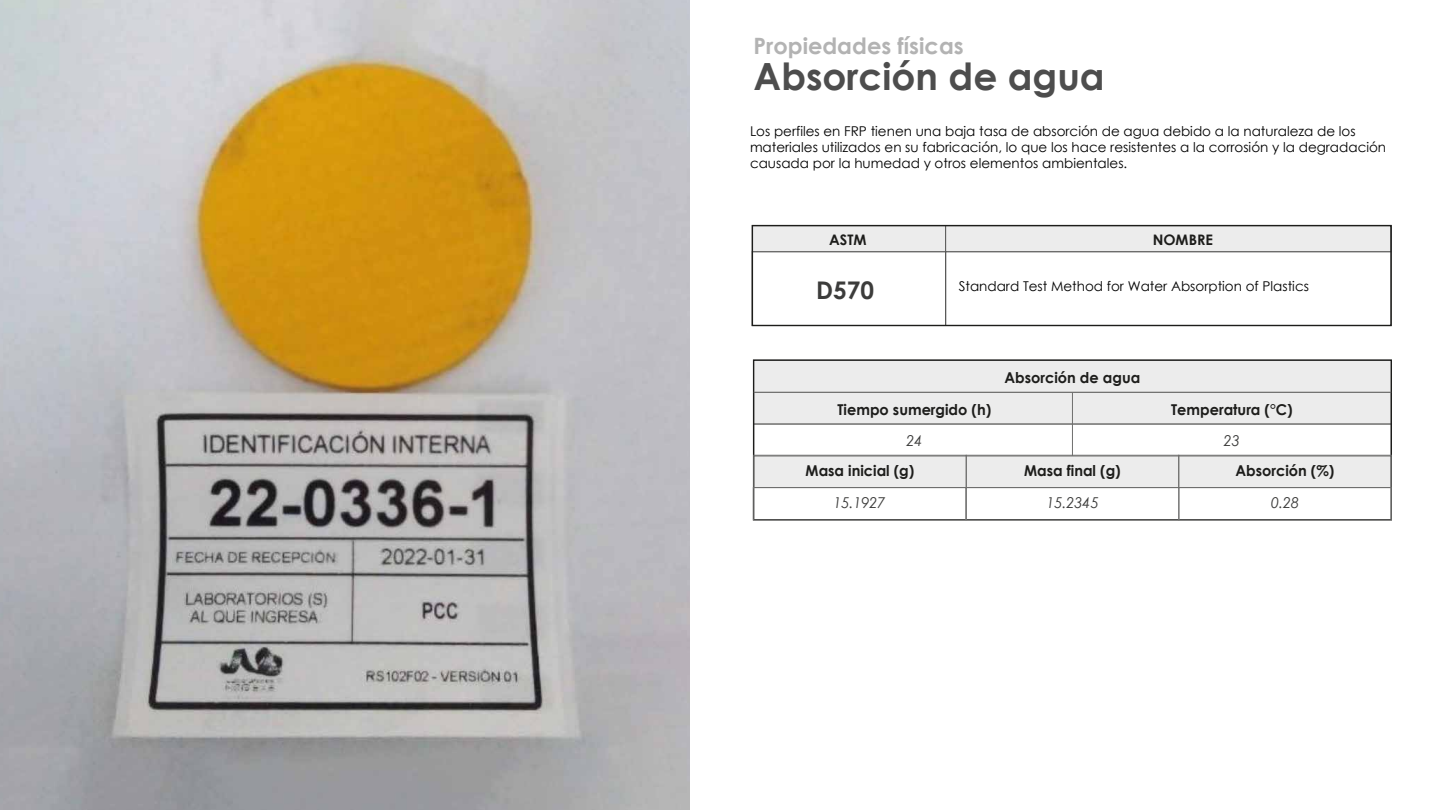
<style>
.page{position:relative;width:1440px;height:810px;background:#fff}
.page>*{position:absolute;margin:0;border:0;box-sizing:border-box;transform-origin:0 0}
.t1{font:700 37.5px "Century Gothic";color:#4d4d4d}
.t2{font:700 24.3px "Century Gothic";color:#3c3c3b}
.t3{font:700 22.5px "Century Gothic";color:#b3b3b3}
.t4{font:700 14.92px "Century Gothic";color:#1d1d1b}
.t5{font:italic 14.92px "Century Gothic";color:#3c3c3b}
.t6{font:700 14.48px "Century Gothic";color:#1d1d1b}
.t7{font:13.5px/16.2px "Century Gothic";color:#000}
</style>
<div class="page">
<img style="left:0;top:0;width:689px;height:810px">
<div style="left:753px;top:456px;width:638px;height:31px;background:#ececec"></div>
<div style="left:753px;top:392px;width:638px;height:32px;background:#ececec"></div>
<div style="left:753px;top:392px;width:639px;height:32px;border:1px solid #6f6f6e"></div>
<div style="left:753px;top:424px;width:639px;height:32px;border:1px solid #6f6f6e"></div>
<div style="left:754px;top:360px;width:637px;height:32px;background:#ececec"></div>
<hr style="left:1072px;top:392px;width:1px;height:64px;background:#6f6f6e">
<hr style="left:754px;top:392px;width:637px;height:1px;background:#6f6f6e">
<div style="left:753px;top:455px;width:214px;height:33px;border:1px solid #6f6f6e"></div>
<div style="left:966px;top:455px;width:213px;height:33px;border:1px solid #6f6f6e"></div>
<div style="left:1178px;top:455px;width:214px;height:33px;border:1px solid #6f6f6e"></div>
<div style="left:966px;top:487px;width:213px;height:33px;border:1px solid #6f6f6e"></div>
<div style="left:1179px;top:487px;width:213px;height:33px;border:1px solid #6f6f6e"></div>
<div style="left:753px;top:487px;width:213px;height:33px;border:1px solid #6f6f6e"></div>
<div style="left:752px;top:226px;width:194px;height:26px;background:#ececec;border:1px solid #575756"></div>
<div style="left:946px;top:225px;width:445px;height:27px;background:#ececec;border:1px solid #575756"></div>
<div style="left:752px;top:225px;width:640px;height:101px;border:1px solid #1d1d1b"></div>
<h3 class="t3" style="left:754px;top:29px;width:212px">Propiedades físicas</h3>
<h1 class="t1" style="left:754px;top:48px;width:352px">Absorción de agua</h1>
<p class="t7" style="left:750px;top:123px;width:638px">Los perfiles en FRP tienen una baja tasa de absorción de agua debido a la naturaleza de los materiales utilizados en su fabricación, lo que los hace resistentes a la corrosión y la degradación causada por la humedad y otros elementos ambientales.</p>
<p class="t6" style="left:829px;top:229px;width:39px">ASTM</p>
<p class="t6" style="left:1153px;top:229px;width:62px">NOMBRE</p>
<h2 class="t2" style="left:816px;top:272px;width:59px">D570</h2>
<p class="t7" style="left:959px;top:278px;width:352px">Standard Test Method for Water Absorption of Plastics</p>
<p class="t4" style="left:1005px;top:367px;width:137px">Absorción de agua</p>
<p class="t4" style="left:838px;top:398px;width:155px">Tiempo sumergido (h)</p>
<p class="t4" style="left:1171px;top:398px;width:123px">Temperatura (°C)</p>
<p class="t5" style="left:906px;top:430px;width:18px">24</p>
<p class="t5" style="left:1224px;top:430px;width:18px">23</p>
<p class="t4" style="left:806px;top:459px;width:110px">Masa inicial (g)</p>
<p class="t4" style="left:1024px;top:459px;width:98px">Masa final (g)</p>
<p class="t4" style="left:1236px;top:459px;width:100px">Absorción (%)</p>
<p class="t5" style="left:833px;top:492px;width:54px">15.1927</p>
<p class="t5" style="left:1046px;top:492px;width:54px">15.2345</p>
<p class="t5" style="left:1271px;top:492px;width:30px">0.28</p>
</div>
